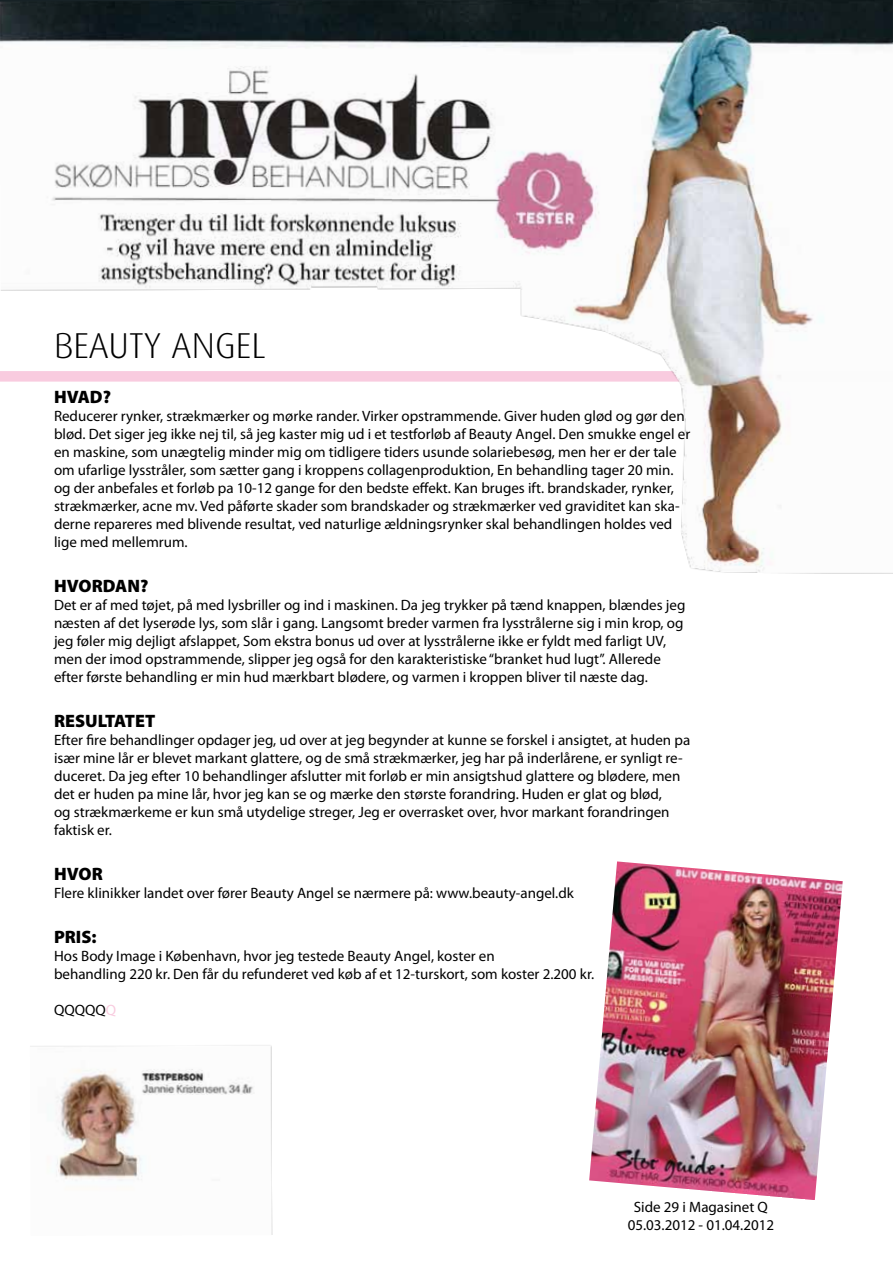
<style>
.page{position:relative;width:893px;height:1263px;background:#fff}
.page>*{position:absolute;margin:0;border:0;box-sizing:border-box;transform-origin:0 0}
.t1{font:300 36px "Dax";color:#000}
.t2{font:900 18px "Myriad Pro";color:#000}
.t3{font:15px/18px "Myriad Pro";color:#000}
.s1{color:#f9cbdf}
</style>
<div class="page">
<img style="left:0;top:0;width:893px;height:574px">
<img style="left:30px;top:1045px;width:243px;height:190px">
<img style="left:589px;top:861px;width:254px;height:339px">
<h1 class="t1" style="left:54px;top:326px;width:213px">BEAUTY ANGEL</h1>
<p class="t2" style="left:54px;top:386px;width:59px">HVAD?</p>
<p class="t3" style="left:54px;top:407px;width:638px">Reducerer rynker, strækmærker og mørke rander. Virker opstrammende. Giver huden glød og gør den blød. Det siger jeg ikke nej til, så jeg kaster mig ud i et testforløb af Beauty Angel. Den smukke engel er en maskine, som unægtelig minder mig om tidligere tiders usunde solariebesøg, men her er der tale om ufarlige lysstråler, som sætter gang i kroppens collagenproduktion, En behandling tager 20 min. og der anbefales et forløb pa 10-12 gange for den bedste effekt. Kan bruges ift. brandskader, rynker, strækmærker, acne mv. Ved påførte skader som brandskader og strækmærker ved graviditet kan ska&shy;derne repareres med blivende resultat, ved naturlige ældningsrynker skal behandlingen holdes ved lige med mellemrum.</p>
<p class="t2" style="left:54px;top:575px;width:96px">HVORDAN?</p>
<p class="t3" style="left:54px;top:596px;width:633px">Det er af med tøjet, på med lysbriller og ind i maskinen. Da jeg trykker på tænd knappen, blændes jeg næsten af det lyserøde lys, som slår i gang. Langsomt breder varmen fra Iysstrålerne sig i min krop, og jeg føler mig dejligt afslappet, Som ekstra bonus ud over at lysstrålerne ikke er fyldt med farligt UV, men der imod opstrammende, slipper jeg også for den karakteristiske “branket hud lugt”. Allerede efter første behandling er min hud mærkbart blødere, og varmen i kroppen bliver til næste dag.</p>
<p class="t2" style="left:54px;top:710px;width:103px">RESULTATET</p>
<p class="t3" style="left:54px;top:731px;width:638px">Efter fire behandlinger opdager jeg, ud over at jeg begynder at kunne se forskel i ansigtet, at huden pa især mine lår er blevet markant glattere, og de små strækmærker, jeg har på inderlårene, er synligt re&shy;duceret. Da jeg efter 10 behandlinger afslutter mit forløb er min ansigtshud glattere og blødere, men det er huden pa mine lår, hvor jeg kan se og mærke den største forandring. Huden er glat og blød,<br>og strækmærkeme er kun små utydelige streger, Jeg er overrasket over, hvor markant forandringen faktisk er.</p>
<p class="t2" style="left:54px;top:863px;width:50px">HVOR</p>
<p class="t3" style="left:54px;top:884px;width:521px">Flere klinikker landet over fører Beauty Angel se nærmere på: www.beauty-angel.dk</p>
<p class="t2" style="left:54px;top:926px;width:44px">PRIS:</p>
<p class="t3" style="left:54px;top:947px;width:542px">Hos Body Image i København, hvor jeg testede Beauty Angel, koster en<br>behandling 220 kr. Den får du refunderet ved køb af et 12-turskort, som koster 2.200 kr.</p>
<p class="t3" style="left:54px;top:1001px;width:64px">QQQQQ<span class="s1">Q</span></p>
<p class="t3" style="left:628px;top:1198px;width:148px;text-align:center">Side 29 i Magasinet Q<br>05.03.2012 - 01.04.2012</p>
</div>
